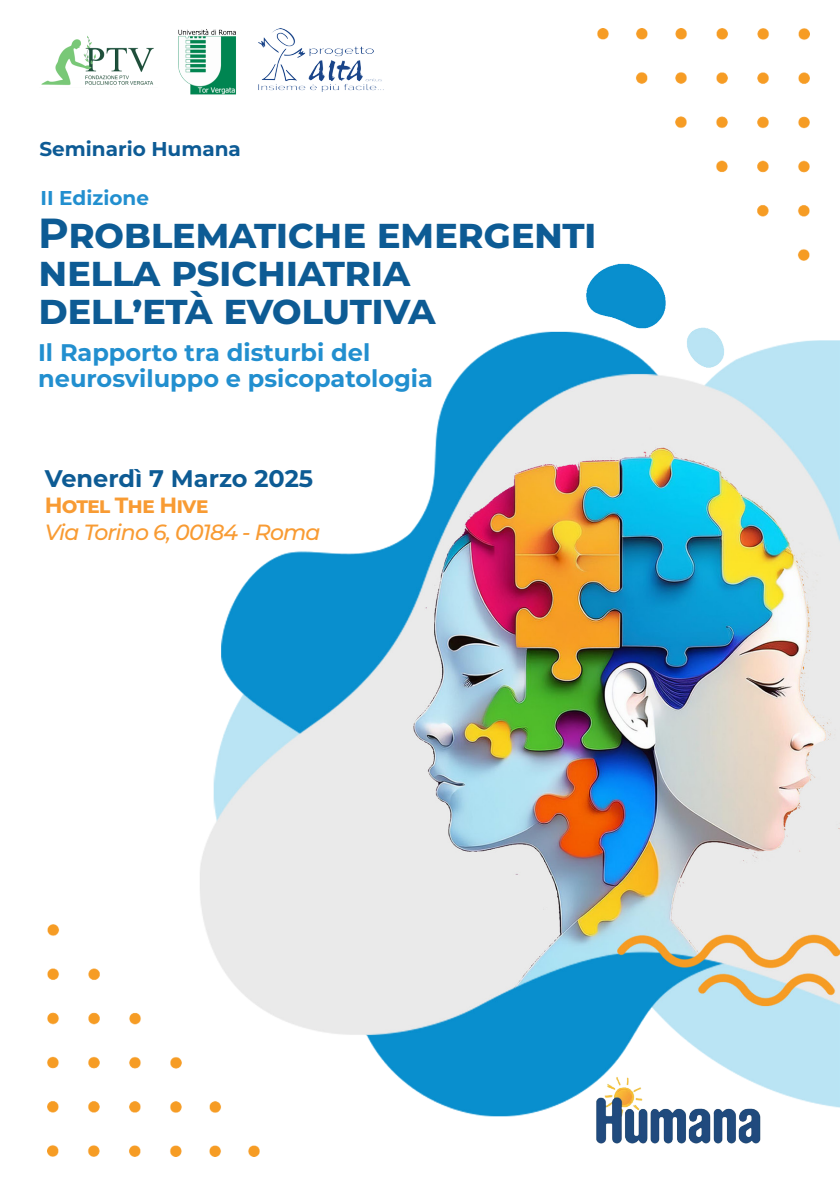
<style>
.page{position:relative;width:840px;height:1191px;background:#fff}
.page>*{position:absolute;margin:0;border:0;box-sizing:border-box;transform-origin:0 0}
.t1{font:700 42px "Montserrat";letter-spacing:-.02em;color:#0d5b94}
.t2{font:700 24px "Montserrat";color:#228fcf}
.t3{font:700 24px "Montserrat";letter-spacing:-.005em;color:#0d5b94}
.t4{font:italic 500 22px "Montserrat";letter-spacing:-.04em;color:#f89b33}
.t5{font:700 22px "Montserrat";letter-spacing:-.04em;color:#f89b33}
.t6{font:700 20px "Montserrat";color:#0d5b95}
.t7{font:700 20px "Montserrat";color:#228fcf}
</style>
<div class="page">
<img style="left:91px;top:74px;width:748px;height:1083px">
<img style="left:41px;top:36px;width:116px;height:51px">
<img style="left:177px;top:29px;width:59px;height:67px">
<img style="left:590px;top:1073px;width:173px;height:79px">
<img style="left:596px;top:28px;width:212px;height:232px">
<img style="left:47px;top:924px;width:212px;height:232px">
<img style="left:257px;top:28px;width:130px;height:64px">
<p class="t6" style="left:39px;top:135px;width:203px">Seminario Humana</p>
<p class="t7" style="left:40px;top:184px;width:110px">II Edizione</p>
<p class="t1" style="left:38px;top:203px;width:560px">Problematiche emergenti</p>
<p class="t1" style="left:38px;top:241px;width:373px">nella psichiatria</p>
<p class="t1" style="left:38px;top:279px;width:399px">dell’età evolutiva</p>
<p class="t2" style="left:38px;top:335px;width:333px">Il Rapporto tra disturbi del</p>
<p class="t2" style="left:38px;top:361px;width:396px">neurosviluppo e psicopatologia</p>
<p class="t3" style="left:45px;top:461px;width:270px">Venerdì 7 Marzo 2025</p>
<p class="t5" style="left:45px;top:489px;width:165px">Hotel The Hive</p>
<p class="t4" style="left:45px;top:516px;width:277px">Via Torino 6, 00184 - Roma</p>
</div>
